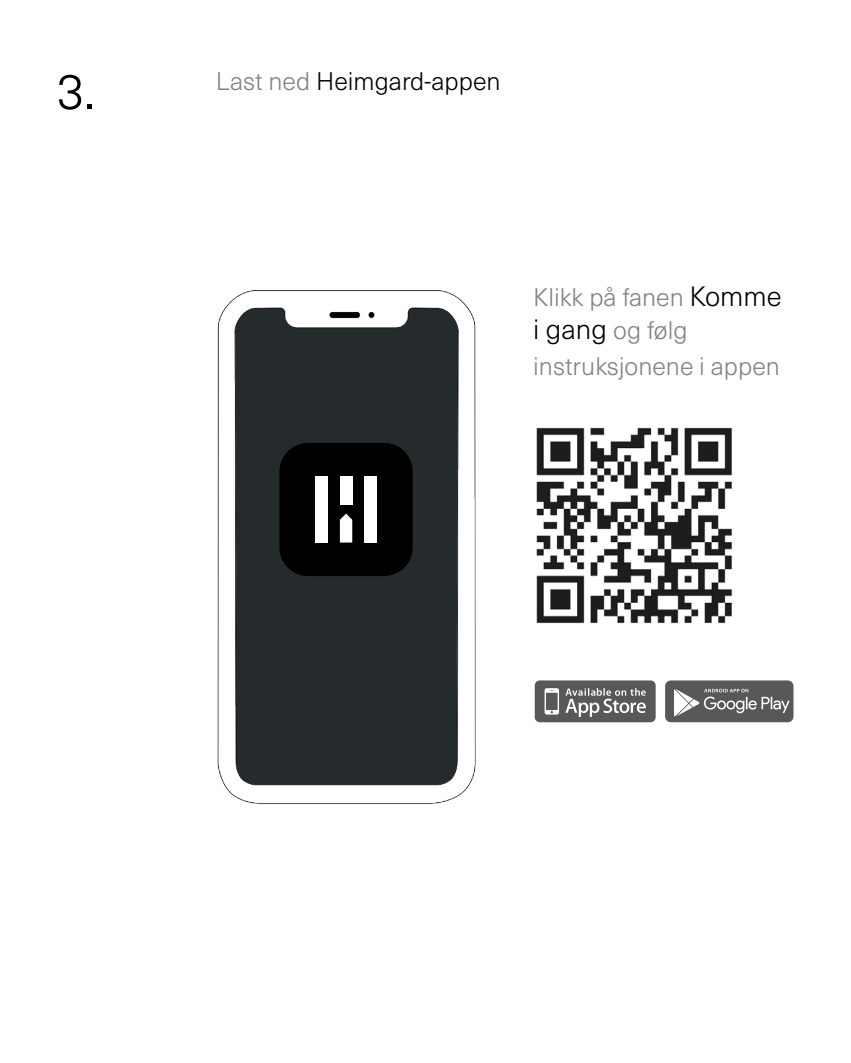
<style>
.page{position:relative;width:851px;height:1063px;background:#fff}
.page>*{position:absolute;margin:0;border:0;box-sizing:border-box;transform-origin:0 0}
.Numbers_in_user_manu{font:300 50px "Neue Haas Unica W1 G";color:#000}
.Standard_txt_user_ma{font:300 25px/33px "Neue Haas Unica W1 G";color:#808285}
.Standard_txt_user_ma-2{font:300 25px "Neue Haas Unica W1 G";color:#000}
.s1{color:#808285}
.s2{font-size:27.5px;color:#000}
</style>
<div class="page">
<img style="left:217px;top:290px;width:259px;height:514px">
<div style="left:279px;top:443px;width:133px;height:133px;background:#000;border-radius:29px"></div>
<div style="left:315px;top:476px;width:12px;height:67px;background:#fff"></div>
<div style="left:340px;top:476px;width:12px;height:29px;background:#fff"></div>
<svg style="left:340px;top:514px;width:12px;height:29px"></svg>
<div style="left:364px;top:476px;width:13px;height:67px;background:#fff"></div>
<svg style="left:534px;top:680px;width:121px;height:42px;background:#747577"></svg>
<svg style="left:665px;top:680px;width:128px;height:42px;background:#727374"></svg>
<img style="left:536px;top:427px;width:196px;height:197px">
<p class="Numbers_in_user_manu" style="left:57px;top:55px;width:39px">3.</p>
<p class="Standard_txt_user_ma-2" style="left:216px;top:63px;width:286px"><span class="s1">Last ned</span> Heimgard-appen</p>
<p class="Standard_txt_user_ma" style="left:533px;top:280px;width:250px">Klikk på fanen <span class="s2">Komme i gang</span> og følg</p>
<p class="Standard_txt_user_ma" style="left:533px;top:349px;width:248px">instruksjonene i appen</p>
</div>
